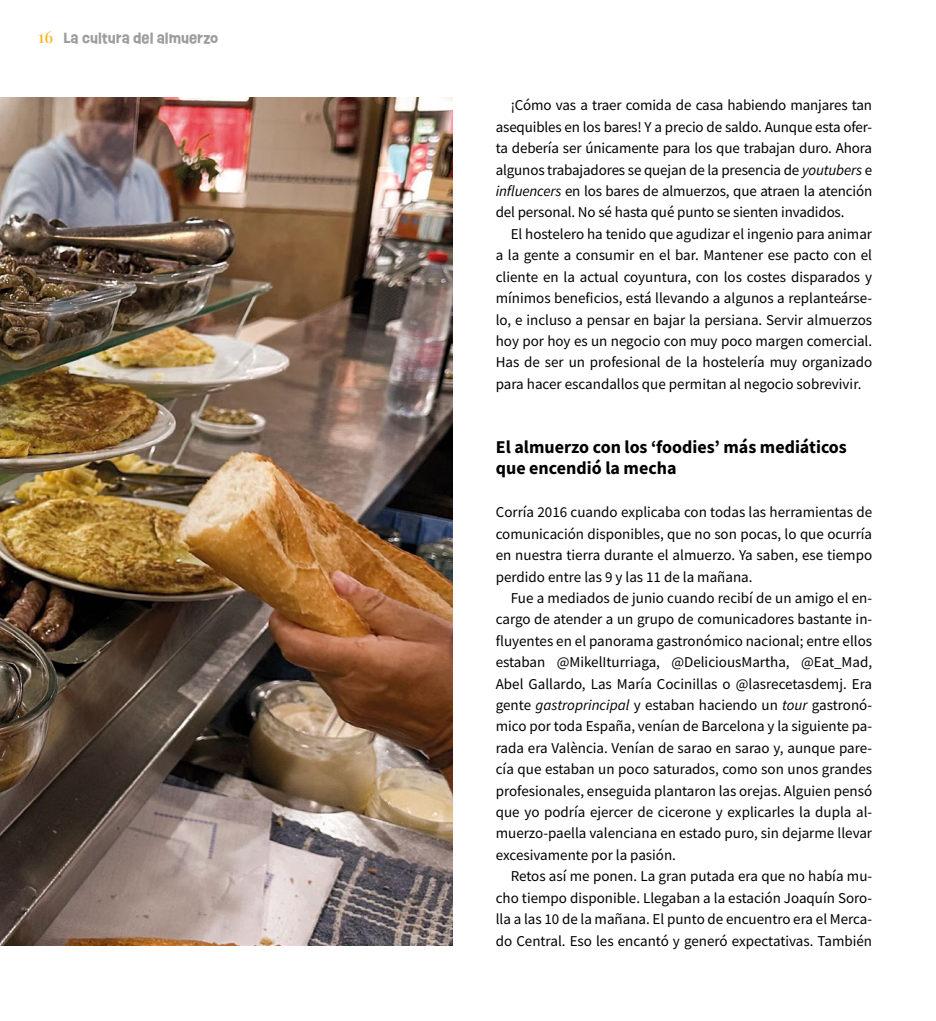
<style>
.page{position:relative;width:936px;height:1021px;background:#fff}
.page>*{position:absolute;margin:0;border:0;box-sizing:border-box;transform-origin:0 0}
.Títol_1{font:700 18px/21.5px "Source Sans Pro";color:#000}
.Text_2_cast{font:15px/21.5px "Source Sans Pro";color:#000;text-align:justify}
.Text_1_cast{font:15px/21.5px "Source Sans Pro";color:#000;text-align:justify}
.t1{font:700 13.5px "Ruddy";color:#9d9d9c}
.s1{font-family:"Playfair Display";font-weight:400;font-size:16.5px;color:#fab522}
.s2{font-style:italic}
</style>
<div class="page">
<img style="left:0;top:98px;width:453px;height:847px">
<p class="t1" style="left:38px;top:28px;width:181px"><span class="s1">16</span> La cultura del almuerzo</p>
<p class="Text_2_cast" style="left:495px;top:95px;width:378px;text-indent:15px">¡Cómo vas a traer comida de casa habiendo manjares tan asequibles en los bares! Y a precio de saldo. Aunque esta ofer&shy;ta debería ser únicamente para los que trabajan duro. Ahora algunos trabajadores se quejan de la presencia de <span class="s2">youtubers</span> e <span class="s2">influencers</span> en los bares de almuerzos, que atraen la atención del personal. No sé hasta qué punto se sienten invadidos.</p>
<p class="Text_2_cast" style="left:495px;top:223px;width:378px;text-indent:15px">El hostelero ha tenido que agudizar el ingenio para animar a la gente a consumir en el bar. Mantener ese pacto con el cliente en la actual coyuntura, con los costes disparados y mínimos beneficios, está llevando a algunos a replanteárse&shy;lo, e incluso a pensar en bajar la persiana. Servir almuerzos hoy por hoy es un negocio con muy poco margen comercial.<br>Has de ser un profesional de la hostelería muy organizado para hacer escandallos que permitan al negocio sobrevivir.</p>
<p class="Títol_1" style="left:495px;top:436px;width:352px">El almuerzo con los ‘foodies’ más mediáticos que encendió la mecha</p>
<p class="Text_1_cast" style="left:495px;top:501px;width:378px">Corría 2016 cuando explicaba con todas las herramientas de comunicación disponibles, que no son pocas, lo que ocurría en nuestra tierra durante el almuerzo. Ya saben, ese tiempo perdido entre las 9 y las 11 de la mañana.</p>
<p class="Text_2_cast" style="left:495px;top:587px;width:378px;text-indent:15px">Fue a mediados de junio cuando recibí de un amigo el en&shy;cargo de atender a un grupo de comunicadores bastante in&shy;fluyentes en el panorama gastronómico nacional; entre ellos estaban @MikelIturriaga, @DeliciousMartha, @Eat_Mad, Abel Gallardo, Las María Cocinillas o @lasrecetasdemj. Era gente <span class="s2">gastroprincipal</span> y estaban haciendo un <span class="s2">tour</span> gastronó&shy;mico por toda España, venían de Barcelona y la siguiente pa&shy;rada era València. Venían de sarao en sarao y, aunque pare&shy;cía que estaban un poco saturados, como son unos grandes profesionales, enseguida plantaron las orejas. Alguien pensó que yo podría ejercer de cicerone y explicarles la dupla al&shy;muerzo-paella valenciana en estado puro, sin dejarme llevar excesivamente por la pasión.</p>
<p class="Text_2_cast" style="left:495px;top:865px;width:378px;text-indent:15px">Retos así me ponen. La gran putada era que no había mu&shy;cho tiempo disponible. Llegaban a la estación Joaquín Soro&shy;lla a las 10 de la mañana. El punto de encuentro era el Merca&shy;do Central. Eso les encantó y generó expectativas. También</p>
</div>
